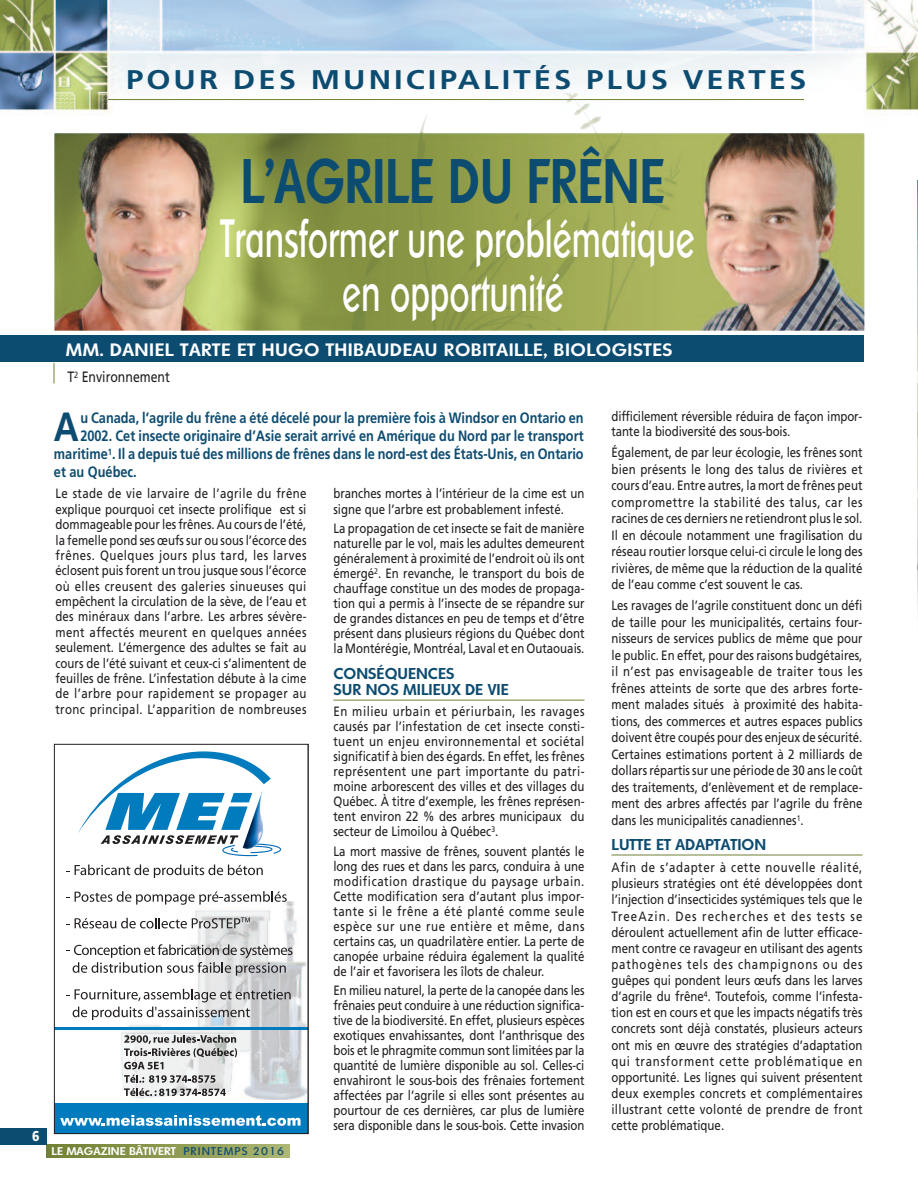
<style>
.page{position:relative;width:918px;height:1188px;background:#fff}
.page>*{position:absolute;margin:0;border:0;box-sizing:border-box;transform-origin:0 0}
.t1{font:700 63px "Sharnay";color:#0d4c71;scale:.78 1}
.t2{font:54px/54px "Sharnay";color:#fff;text-align:center;scale:.62 1}
.t3{font:700 40.8px "Frutiger";color:#0d4c71;scale:.85 1}
.t4{font:700 27px "Frutiger";letter-spacing:.1em;color:#0d4c71;scale:1.15 1}
.t5{font:700 18px "Sharnay";letter-spacing:.025em;color:#fff;scale:1.05 1}
.t6{font:700 15.75px/16.5px "Sharnay";color:#0d4c71}
.t7{font:700 15px "Frutiger";color:#0d4c71;scale:.85 1}
.t8{font:15px "Frutiger";color:#231f20;scale:.82 1}
.t9{font:900 14.25px "Frutiger";color:#fff;scale:.85 1}
.t10{font:13.5px/15px "Frutiger";color:#231f20;text-align:justify;scale:.85 1}
.t11{font:700 11.25px "Sharnay";color:#fff;scale:1.05 1}
.s1{font-weight:400;color:#0d4c71}
</style>
<div class="page">
<hr style="left:333px;top:700px;width:252px;height:1px;background:#6f8135">
<hr style="left:612px;top:855px;width:250px;height:1px;background:#6f8135">
<img style="left:917px;top:180px;width:1px;height:430px">
<svg style="left:47px;top:1144px;width:243px;height:14px;background:#8d9a52"></svg>
<div style="left:0;top:1128px;width:47px;height:16px;background:#0d4c71"></div>
<svg style="left:56px;top:751px;width:251px;height:381px"></svg>
<div style="left:54px;top:744px;width:255px;height:390px;border:1px solid #231f20"></div>
<img style="left:0;top:0;width:918px;height:115px">
<div style="left:0;top:335px;width:864px;height:27px;background:#0d4c71"></div>
<img style="left:54px;top:92px;width:811px;height:239px">
<svg style="left:54px;top:363px;width:1px;height:21px"></svg>
<hr style="left:108px;top:99px;width:696px;height:1px;background:#6f8135">
<h3 class="t4" style="left:126px;top:64px;width:593px">POUR DES MUNICIPALITÉS PLUS VERTES</h3>
<p class="t9" style="left:32px;top:1128px;width:10px">6</p>
<h1 class="t1" style="left:241px;top:145px;width:545px">L’AGRILE DU FRÊNE</h1>
<h2 class="t2" style="left:220px;top:211px;width:767px">Transformer une problématique en opportunité</h2>
<h3 class="t5" style="left:66px;top:340px;width:579px">MM. DANIEL TARTE ET HUGO THIBAUDEAU ROBITAILLE, BIOLOGISTES</h3>
<p class="t8" style="left:67px;top:368px;width:126px">T<sup>2</sup> Environnement</p>
<h3 class="t3" style="left:54px;top:403px;width:31px">A</h3>
<p class="t7" style="left:80px;top:409px;width:594px">u Canada, l’agrile du frêne a été décelé pour la première fois à Windsor en Ontario en</p>
<p class="t10" style="left:611px;top:409px;width:296px">difficilement réversible réduira de façon impor&shy;tante la biodiversité des sous-bois.</p>
<p class="t10" style="left:611px;top:444px;width:297px;line-height:16.5px">Également, de par leur écologie, les frênes sont bien présents le long des talus de rivières et cours d’eau. Entre autres, la mort de frênes peut compromettre la stabilité des talus, car les racines de ces derniers ne retiendront plus le sol.<br>Il en découle notamment une fragilisation du réseau routier lorsque celui-ci circule le long des rivières, de même que la réduction de la qualité de l’eau comme c’est souvent le cas.</p>
<p class="t10" style="left:611px;top:597px;width:297px;line-height:16.5px">Les ravages de l’agrile constituent donc un défi de taille pour les municipalités, certains four&shy;nisseurs de services publics de même que pour le public. En effet, pour des raisons budgétaires, il n’est pas envisageable de traiter tous les frênes atteints de sorte que des arbres forte&shy;ment malades situés à proximité des habita&shy;tions, des commerces et autres espaces publics doivent être coupés pour des enjeux de sécurité.<br>Certaines estimations portent à 2 milliards de dollars répartis sur une période de 30 ans le coût des traitements, d’enlèvement et de remplace&shy;ment des arbres affectés par l’agrile du frêne dans les municipalités canadiennes<sup>1</sup>.</p>
<p class="t6" style="left:611px;top:836px;width:156px">LUTTE ET ADAPTATION</p>
<p class="t10" style="left:611px;top:859px;width:297px;line-height:16px">Afin de s’adapter à cette nouvelle réalité, plusieurs stratégies ont été développées dont l’injection d’insecticides systémiques tels que le TreeAzin. Des recherches et des tests se déroulent actuellement afin de lutter efficace&shy;ment contre ce ravageur en utilisant des agents pathogènes tels des champignons ou des guêpes qui pondent leurs œufs dans les larves d’agrile du frêne<sup>4</sup>. Toutefois, comme l’infesta&shy;tion est en cours et que les impacts négatifs très concrets sont déjà constatés, plusieurs acteurs ont mis en œuvre des stratégies d’adaptation qui transforment cette problématique en opportunité. Les lignes qui suivent présentent deux exemples concrets et complémentaires illustrant cette volonté de prendre de front cette problématique.</p>
<p class="t7" style="left:80px;top:427px;width:594px">2002. Cet insecte originaire d’Asie serait arrivé en Amérique du Nord par le transport</p>
<p class="t7" style="left:54px;top:445px;width:625px">maritime<sup>1</sup>. Il a depuis tué des millions de frênes dans le nord-est des États-Unis, en Ontario</p>
<p class="t7" style="left:54px;top:463px;width:99px">et au Québec.</p>
<p class="t10" style="left:55px;top:486px;width:297px;line-height:15.5px">Le stade de vie larvaire de l’agrile du frêne explique pourquoi cet insecte prolifique est si dommageable pour les frênes. Au cours de l’été, la femelle pond ses œufs sur ou sous l’écorce des frênes. Quelques jours plus tard, les larves éclosent puis forent un trou jusque sous l’écorce où elles creusent des galeries sinueuses qui empêchent la circulation de la sève, de l’eau et des minéraux dans l’arbre. Les arbres sévère&shy;ment affectés meurent en quelques années seulement. L’émergence des adultes se fait au cours de l’été suivant et ceux-ci s’alimentent de feuilles de frêne. L’infestation débute à la cime de l’arbre pour rapidement se propager au tronc principal. L’apparition de nombreuses</p>
<p class="t10" style="left:333px;top:486px;width:297px">branches mortes à l’intérieur de la cime est un signe que l’arbre est probablement infesté.</p>
<p class="t10" style="left:333px;top:521px;width:297px">La propagation de cet insecte se fait de manière naturelle par le vol, mais les adultes demeurent généralement à proximité de l’endroit où ils ont émergé<sup>2</sup>. En revanche, le transport du bois de chauffage constitue un des modes de propaga&shy;tion qui a permis à l’insecte de se répandre sur de grandes distances en peu de temps et d’être présent dans plusieurs régions du Québec dont la Montérégie, Montréal, Laval et en Outaouais.</p>
<p class="t6" style="left:333px;top:665px;width:177px">CONSÉQUENCES<br>SUR NOS MILIEUX DE VIE</p>
<p class="t10" style="left:333px;top:704px;width:297px">En milieu urbain et périurbain, les ravages causés par l’infestation de cet insecte consti&shy;tuent un enjeu environnemental et sociétal significatif à bien des égards. En effet, les frênes représentent une part importante du patri&shy;moine arborescent des villes et des villages du Québec. À titre d’exemple, les frênes représen&shy;tent environ 22 % des arbres municipaux du secteur de Limoilou à Québec<sup>3</sup>.</p>
<p class="t10" style="left:333px;top:843px;width:297px">La mort massive de frênes, souvent plantés le long des rues et dans les parcs, conduira à une modification drastique du paysage urbain.<br>Cette modification sera d’autant plus impor&shy;tante si le frêne a été planté comme seule espèce sur une rue entière et même, dans certains cas, un quadrilatère entier. La perte de canopée urbaine réduira également la qualité de l’air et favorisera les îlots de chaleur.</p>
<p class="t10" style="left:333px;top:983px;width:297px">En milieu naturel, la perte de la canopée dans les frênaies peut conduire à une réduction significa&shy;tive de la biodiversité. En effet, plusieurs espèces exotiques envahissantes, dont l’anthrisque des bois et le phragmite commun sont limitées par la quantité de lumière disponible au sol. Celles-ci envahiront le sous-bois des frênaies fortement affectées par l’agrile si elles sont présentes au pourtour de ces dernières, car plus de lumière sera disponible dans le sous-bois. Cette invasion</p>
<p class="t11" style="left:51px;top:1144px;width:223px">LE MAGAZINE BÂTIVERT <span class="s1">PRINTEMPS 2016</span></p>
</div>
